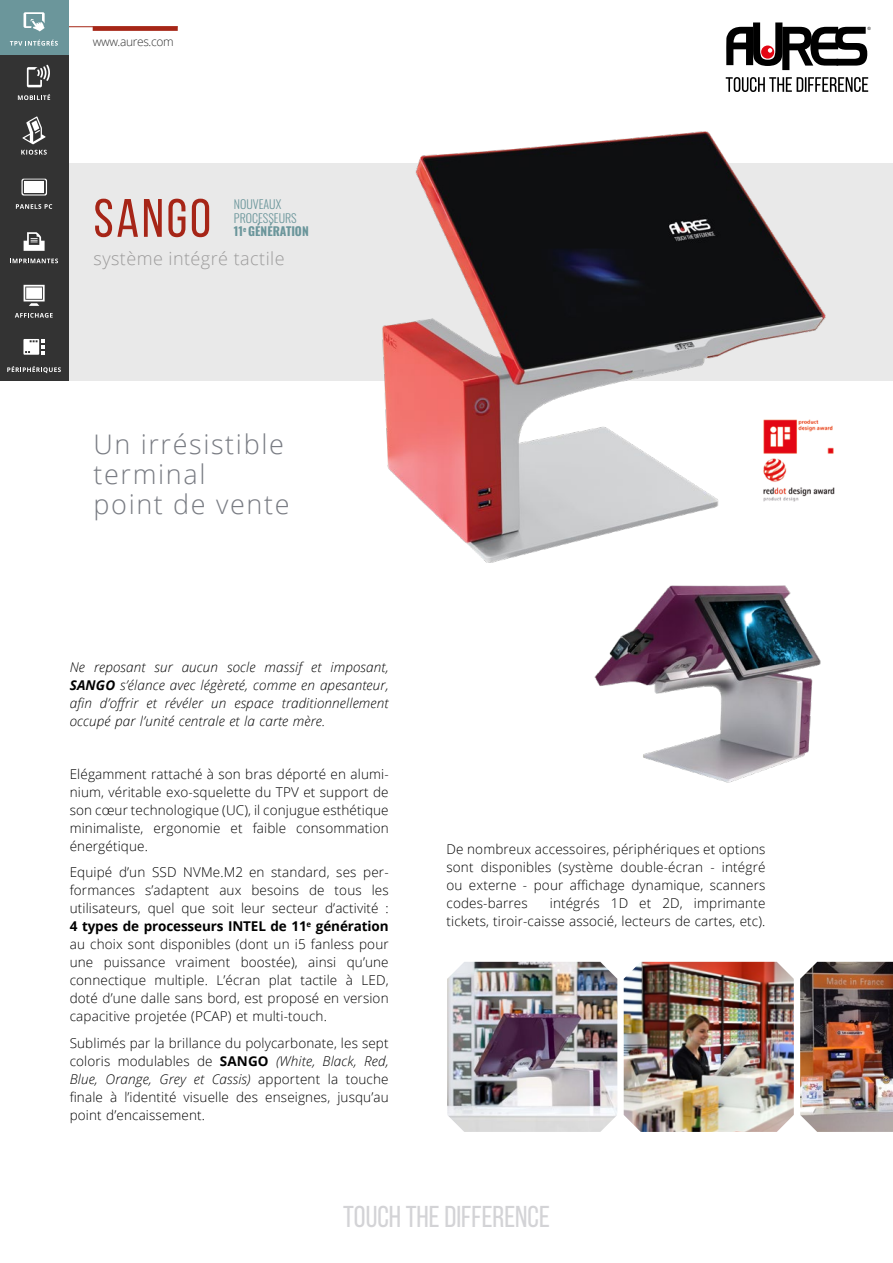
<style>
.page{position:relative;width:893px;height:1263px;background:#fff}
.page>*{position:absolute;margin:0;border:0;box-sizing:border-box;transform-origin:0 0}
.t1{font:54px "Bebas Neue";letter-spacing:.05em;color:#a62517}
.t2{font:30.15px "Bebas Neue";color:#d3d3d6}
.t3{font:300 27px/30px "Open Sans";letter-spacing:.06em;color:#797c83}
.t4{font:300 18px "Open Sans";letter-spacing:.025em;color:#9c9b9b}
.t5{font:300 13.5px/18px "Open Sans";letter-spacing:.01em;color:#000;text-align:justify}
.t6{font:italic 300 13.5px/18px "Open Sans";letter-spacing:.01em;color:#000;text-align:justify}
.t7{font:300 12px/13.5px "Oswald";color:#6b969b}
.t8{font:300 12px "Open Sans";letter-spacing:-.03em;color:#333}
.s1{font-weight:700}
.s2{font-style:italic}
</style>
<div class="page">
<div style="left:93px;top:26px;width:85px;height:5px;background:#a62617"></div>
<hr style="left:0;top:26px;width:178px;height:1px;background:#a62617">
<div style="left:38px;top:163px;width:855px;height:218px;background:#e9e9e9"></div>
<svg style="left:726px;top:22px;width:145px;height:48px"></svg>
<svg style="left:726px;top:77px;width:142px;height:15px"></svg>
<div style="left:0;top:109px;width:69px;height:54px;background:#333"></div>
<div style="left:0;top:163px;width:69px;height:55px;background:#333"></div>
<div style="left:0;top:218px;width:69px;height:54px;background:#333"></div>
<div style="left:0;top:272px;width:69px;height:54px;background:#333"></div>
<div style="left:0;top:326px;width:69px;height:55px;background:#333"></div>
<div style="left:0;top:54px;width:69px;height:55px;background:#333"></div>
<div style="left:0;top:0;width:69px;height:54px;background:#6b969b"></div>
<svg style="left:24px;top:12px;width:21px;height:19px"></svg>
<svg style="left:10px;top:40px;width:48px;height:6px"></svg>
<svg style="left:18px;top:94px;width:32px;height:6px"></svg>
<svg style="left:16px;top:204px;width:36px;height:5px"></svg>
<svg style="left:15px;top:313px;width:38px;height:5px"></svg>
<svg style="left:7px;top:366px;width:54px;height:7px"></svg>
<svg style="left:10px;top:259px;width:48px;height:4px"></svg>
<svg style="left:24px;top:232px;width:21px;height:19px"></svg>
<svg style="left:24px;top:285px;width:21px;height:21px"></svg>
<svg style="left:21px;top:179px;width:26px;height:17px"></svg>
<div style="left:24px;top:181px;width:20px;height:12px;background:#fff"></div>
<svg style="left:27px;top:65px;width:23px;height:22px"></svg>
<svg style="left:23px;top:339px;width:22px;height:16px"></svg>
<svg style="left:21px;top:150px;width:26px;height:5px"></svg>
<svg style="left:22px;top:116px;width:24px;height:28px"></svg>
<img style="left:624px;top:962px;width:170px;height:170px">
<img style="left:447px;top:962px;width:170px;height:170px">
<img style="left:800px;top:962px;width:93px;height:170px">
<img style="left:382px;top:87px;width:462px;height:476px">
<img style="left:589px;top:557px;width:255px;height:226px">
<img style="left:762px;top:458px;width:72px;height:43px">
<img style="left:762px;top:418px;width:72px;height:36px">
<p class="t8" style="left:93px;top:34px;width:83px">www.aures.com</p>
<h1 class="t1" style="left:94px;top:189px;width:119px">SANGO</h1>
<h3 class="t4" style="left:94px;top:246px;width:193px">système intégré tactile</h3>
<p class="t7" style="left:234px;top:196px;width:76px">NOUVEAUX<br>PROCESSEURS<br><span class="s1">11</span><sup>e</sup> <span class="s1">GÉNÉRATION</span></p>
<h3 class="t3" style="left:94px;top:429px;width:197px">Un irrésistible terminal<br>point de vente</h3>
<p class="t6" style="left:70px;top:657px;width:320px">Ne reposant sur aucun socle massif et imposant, <span class="s1">SANGO</span> s’élance avec légèreté, comme en apesanteur, afin d’offrir et révéler un espace traditionnellement occupé par l’unité centrale et la carte mère.</p>
<p class="t5" style="left:70px;top:764px;width:320px">Elégamment rattaché à son bras déporté en alumi&shy;nium, véritable exo-squelette du TPV et support de son cœur technologique (UC), il conjugue esthétique minimaliste, ergonomie et faible consommation énergétique.</p>
<p class="t5" style="left:70px;top:863px;width:320px">Equipé d’un SSD NVMe.M2 en standard, ses per&shy;formances s’adaptent aux besoins de tous les utilisateurs, quel que soit leur secteur d’activité :<br><span class="s1">4 types de processeurs INTEL de 11</span><sup>e</sup> <span class="s1">génération </span>au choix sont disponibles (dont un i5 fanless pour une puissance vraiment boostée), ainsi qu’une connectique multiple. L’écran plat tactile à LED, doté d’une dalle sans bord, est proposé en version capacitive projetée (PCAP) et multi-touch.</p>
<p class="t5" style="left:70px;top:1033px;width:320px">Sublimés par la brillance du polycarbonate, les sept coloris modulables de <span class="s1">SANGO</span> <span class="s2">(White, Black, Red, Blue, Orange, Grey et Cassis)</span> apportent la touche finale à l’identité visuelle des enseignes, jusqu’au point d’encaissement.</p>
<p class="t5" style="left:446px;top:840px;width:320px">De nombreux accessoires, périphériques et options sont disponibles (système double-écran - intégré ou externe - pour affichage dynamique, scanners codes-barres</p>
<p class="t5" style="left:446px;top:894px;width:320px;text-align:right">intégrés 1D et 2D, imprimante<br>tickets, tiroir-caisse associé, lecteurs de cartes, etc).</p>
<h2 class="t2" style="left:343px;top:1200px;width:208px">TOUCH THE DIFFERENCE</h2>
</div>
